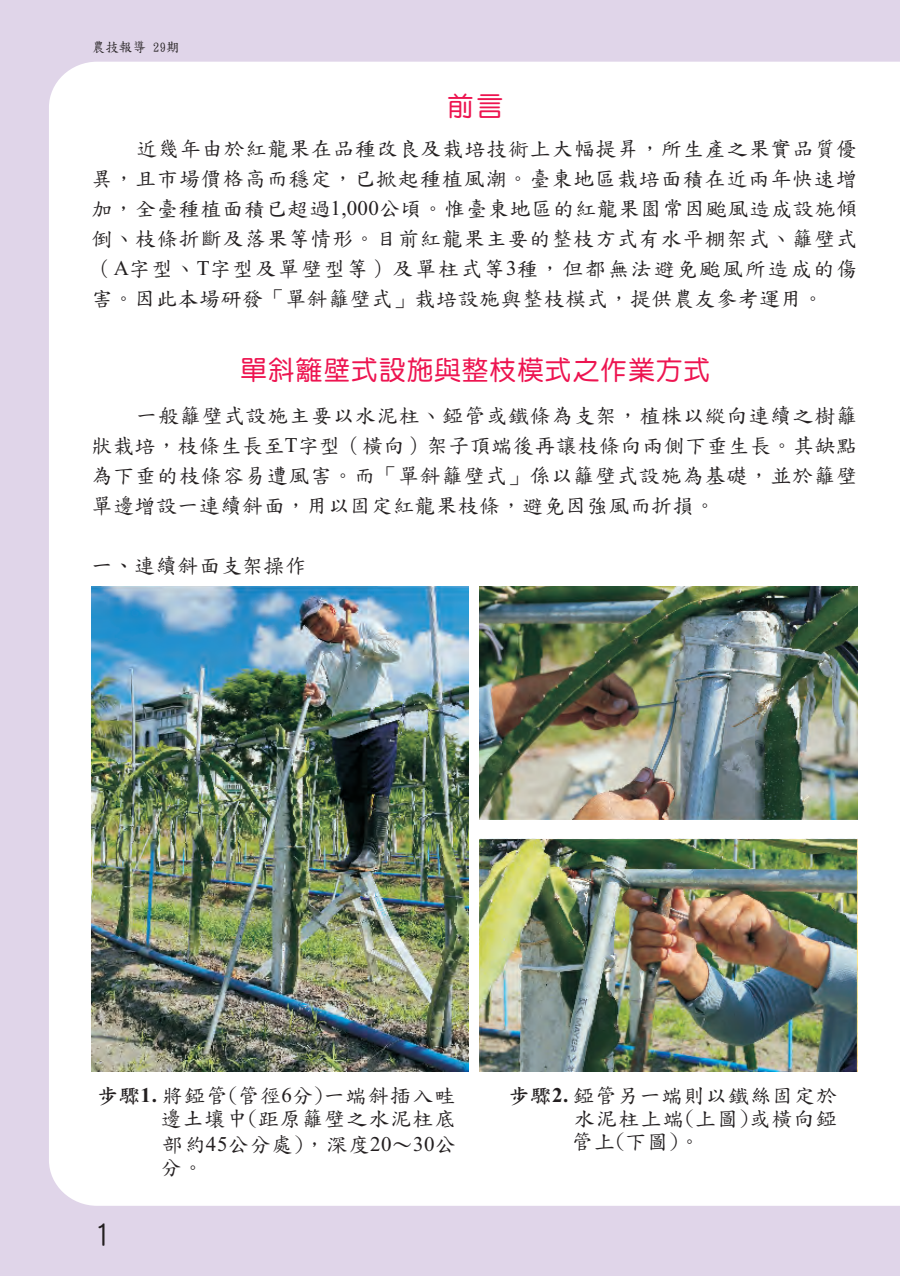
<style>
.page{position:relative;width:900px;height:1276px;background:#fff}
.page>*{position:absolute;margin:0;border:0;box-sizing:border-box;transform-origin:0 0}
.t1{font:30px "DF Yuan W5 WIN BF";color:#231f20}
.t2{font:27px "DF Yuan W5 WIN BF";letter-spacing:.025em;color:#ed1450}
.t3{font:21px/30px "DF Biao Kai W5 WIN BF";letter-spacing:.04em;color:#231f20;text-align:justify}
.t4{font:21px "DF Kai Shu SB Estd BF";color:#231f20}
.t5{font:13.5px "DF Biao Kai W5 WIN BF";color:#231f20}
.s1{font-family:"Times New Roman"}
.s2{font-family:"DF Kai Shu SB Estd BF"}
.s3{font-family:"DF Kai Shu W7 HKSCS U"}
.s4{font-family:"Times New Roman";font-weight:700}
</style>
<div class="page">
<div style="left:0;top:0;width:899px;height:1276px;background:#e0d5e9"></div>
<div style="left:49px;top:62px;width:850px;height:1143px;background:#fff"></div>
<img style="left:91px;top:586px;width:377px;height:485px">
<img style="left:479px;top:586px;width:378px;height:233px">
<img style="left:479px;top:838px;width:378px;height:233px">
<p class="t5" style="left:92px;top:40px;width:89px">農技報導 29期</p>
<p class="t2" style="left:446px;top:93px;width:58px">前言</p>
<p class="t3" style="left:91px;top:134px;width:767px;text-indent:45px">近幾年由於紅龍果在品種改良及栽培技術上大幅提昇，所生產之果實品質優異，且市場價格高而穩定，已掀起種植風潮。臺東地區栽培面積在近兩年快速增加，全臺種植面積已超過<span class="s1">1,000</span>公頃。惟臺東地區的紅龍果園常因颱風造成設施傾倒、枝條折斷及落果等情形。目前紅龍果主要的整枝方式有水平棚架式、籬壁式（<span class="s1">A</span>字型、<span class="s1">T</span>字型及單壁型等）及單柱式等<span class="s1">3</span>種，但都無法避免颱風所造成的傷害。因此本場研發「單斜籬壁式」栽培設施與整枝模式，提供農友參考運用。</p>
<p class="t2" style="left:240px;top:356px;width:471px">單斜籬壁式設施與整枝模式之作業方式</p>
<p class="t3" style="left:91px;top:400px;width:767px;text-indent:45px">一般籬壁式設施主要以水泥柱、錏管或鐵條為支架，植株以縱向連續之樹籬狀栽培，枝條生長至<span class="s1">T</span>字型（橫向）架子頂端後再讓枝條向兩側下垂生長。其缺點為下垂的枝條容易遭風害。而「單斜籬壁式」係以籬壁式設施為基礎，並於籬壁單邊增設一連續斜面，用以固定紅龍果枝條，避免因強風而折損。</p>
<p class="t3" style="left:91px;top:550px;width:216px"><span class="s2">一、</span>連續斜面支架操作</p>
<p class="t3" style="left:160px;top:1083px;width:297px;line-height:24px;text-indent:-63px"><span class="s3">步驟</span><span class="s4">1.</span> 將錏管<span class="s2">(</span>管徑<span class="s1">6</span>分<span class="s2">)</span>一端斜插入畦邊土壤中<span class="s2">(</span>距原籬壁之水泥柱底部約<span class="s1">45</span>公分處<span class="s2">)</span>，深度<span class="s1">20</span>～<span class="s1">30</span>公分。</p>
<p class="t3" style="left:572px;top:1084px;width:267px;line-height:23.2px;text-indent:-63px"><span class="s3">步驟</span><span class="s4">2.</span> 錏管另一端則以鐵絲固定於水泥柱上端上圖或橫向錏管上<span class="s2">(</span>下圖<span class="s2">)</span>。</p>
<p class="t4" style="left:684px;top:1108px;width:12px">(</p>
<p class="t4" style="left:738px;top:1108px;width:12px">)</p>
<p class="t1" style="left:95px;top:1219px;width:16px">1</p>
</div>
